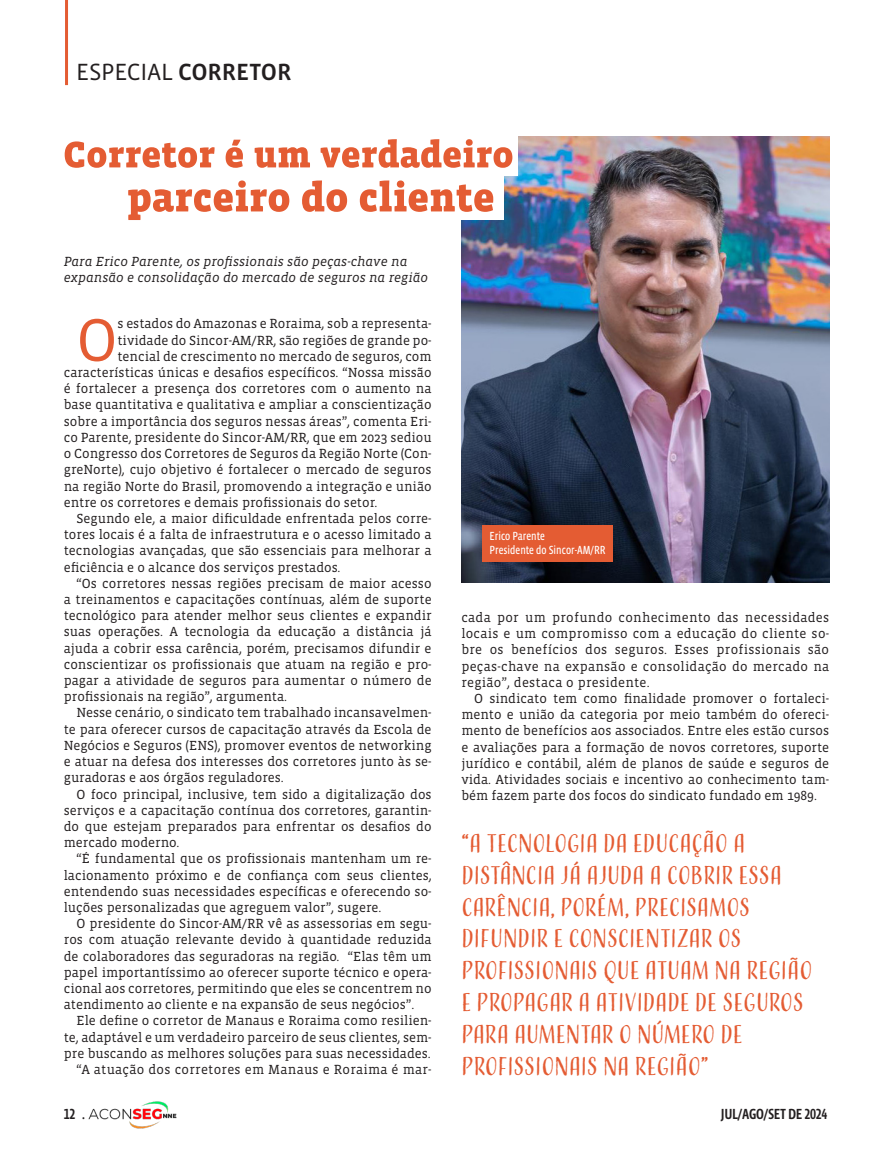
<style>
.page{position:relative;width:893px;height:1170px;background:#fff}
.page>*{position:absolute;margin:0;border:0;box-sizing:border-box;transform-origin:0 0}
.texto_corrido{font:61.5px "Vista Slab OTCE";color:#e45c33}
.texto_corrido-2{font:24px/31.8px "Adorn Condensed Sans";letter-spacing:-.01em;color:#e45c33}
.titulo_texto{font:24px "Vista Sans OTCE";letter-spacing:-.01em;color:#231f20}
.t1{font:500 15px "Vista Sans Nar OTCE";letter-spacing:-.02em;color:#231f20}
.texto_corrido-3{font:13.5px/16.2px "Vista Slab OTCE";color:#231f20;text-align:justify}
.texto_corrido-4{font:italic 13.5px/16.2px "Vista Slab OTCE";color:#231f20}
.texto_corrido-5{font:13.5px "Vista Slab OTCE";letter-spacing:.02em;color:#231f20}
.texto_corrido-6{font:12px "Vista Sans Nar OTCE";color:#fff}
.s1{font-weight:500}
</style>
<div class="page">
<img style="left:88px;top:1101px;width:88px;height:28px">
<img style="left:461px;top:136px;width:368px;height:447px">
<div style="left:483px;top:525px;width:130px;height:36px;background:#e45c33"></div>
<div style="left:392px;top:129px;width:111px;height:91px;background:#fff"></div>
<div style="left:406px;top:84px;width:112px;height:91px;background:#fff"></div>
<hr style="left:65px;top:0;width:3px;height:85px;background:#e45c33">
<svg style="left:128px;top:180px;width:365px;height:40px"></svg>
<svg style="left:65px;top:139px;width:447px;height:29px"></svg>
<p class="titulo_texto" style="left:76px;top:59px;width:217px">ESPECIAL <span class="s1">CORRETOR</span></p>
<p class="texto_corrido-4" style="left:64px;top:253px;width:366px">Para Erico Parente, os profissionais são peças-chave na expansão e consolidação do mercado de seguros na região</p>
<p class="texto_corrido" style="left:77px;top:305px;width:42px">O</p>
<p class="texto_corrido-3" style="left:117px;top:315px;width:316px">s estados do Amazonas e Roraima, sob a representa-</p>
<p class="texto_corrido-3" style="left:117px;top:332px;width:316px">tividade do Sincor-AM/RR, são regiões de grande po-</p>
<p class="texto_corrido-3" style="left:117px;top:348px;width:316px">tencial de crescimento no mercado de seguros, com</p>
<p class="texto_corrido-3" style="left:64px;top:364px;width:369px">características únicas e desafios específicos. “Nossa missão</p>
<p class="texto_corrido-3" style="left:64px;top:380px;width:369px">é fortalecer a presença dos corretores com o aumento na</p>
<p class="texto_corrido-3" style="left:64px;top:396px;width:369px">base quantitativa e qualitativa e ampliar a conscientização</p>
<p class="texto_corrido-3" style="left:64px;top:413px;width:369px">sobre a importância dos seguros nessas áreas”, comenta Eri-</p>
<p class="texto_corrido-3" style="left:64px;top:429px;width:369px">co Parente, presidente do Sincor-AM/RR, que em 2023 sediou</p>
<p class="texto_corrido-3" style="left:64px;top:445px;width:369px">o Congresso dos Corretores de Seguros da Região Norte (Con-</p>
<p class="texto_corrido-3" style="left:64px;top:461px;width:369px">greNorte), cujo objetivo é fortalecer o mercado de seguros</p>
<p class="texto_corrido-3" style="left:64px;top:477px;width:369px">na região Norte do Brasil, promovendo a integração e união</p>
<p class="texto_corrido-3" style="left:64px;top:494px;width:315px">entre os corretores e demais profissionais do setor.</p>
<p class="texto_corrido-3" style="left:64px;top:510px;width:369px;text-indent:13px">Segundo ele, a maior dificuldade enfrentada pelos corre&shy;tores locais é a falta de infraestrutura e o acesso limitado a tecnologias avançadas, que são essenciais para melhorar a eficiência e o alcance dos serviços prestados.</p>
<p class="texto_corrido-3" style="left:64px;top:575px;width:369px;text-indent:13px">“Os corretores nessas regiões precisam de maior acesso a treinamentos e capacitações contínuas, além de suporte tecnológico para atender melhor seus clientes e expandir suas operações. A tecnologia da educação a distância já ajuda a cobrir essa carência, porém, precisamos difundir e conscientizar os profissionais que atuam na região e pro&shy;pagar a atividade de seguros para aumentar o número de profissionais na região”, argumenta.</p>
<p class="texto_corrido-3" style="left:64px;top:704px;width:369px;text-indent:13px">Nesse cenário, o sindicato tem trabalhado incansavelmen&shy;te para oferecer cursos de capacitação através da Escola de Negócios e Seguros (ENS), promover eventos de networking e atuar na defesa dos interesses dos corretores junto às se&shy;guradoras e aos órgãos reguladores.</p>
<p class="texto_corrido-3" style="left:64px;top:785px;width:369px;text-indent:13px">O foco principal, inclusive, tem sido a digitalização dos serviços e a capacitação contínua dos corretores, garantin&shy;do que estejam preparados para enfrentar os desafios do mercado moderno.</p>
<p class="texto_corrido-3" style="left:64px;top:850px;width:369px;text-indent:13px">“É fundamental que os profissionais mantenham um re&shy;lacionamento próximo e de confiança com seus clientes, entendendo suas necessidades específicas e oferecendo so&shy;luções personalizadas que agreguem valor”, sugere.</p>
<p class="texto_corrido-3" style="left:64px;top:915px;width:369px;text-indent:13px">O presidente do Sincor-AM/RR vê as assessorias em segu&shy;ros com atuação relevante devido à quantidade reduzida de colaboradores das seguradoras na região. “Elas têm um papel importantíssimo ao oferecer suporte técnico e opera&shy;cional aos corretores, permitindo que eles se concentrem no atendimento ao cliente e na expansão de seus negócios”.</p>
<p class="texto_corrido-3" style="left:64px;top:1012px;width:369px;text-indent:13px">Ele define o corretor de Manaus e Roraima como resilien&shy;te, adaptável e um verdadeiro parceiro de seus clientes, sem&shy;pre buscando as melhores soluções para suas necessidades.</p>
<p class="texto_corrido-5" style="left:77px;top:1061px;width:357px">“A atuação dos corretores em Manaus e Roraima é mar-</p>
<p class="texto_corrido-6" style="left:490px;top:529px;width:57px">Erico Parente</p>
<p class="texto_corrido-6" style="left:490px;top:543px;width:117px">Presidente do Sincor-AM/RR</p>
<p class="texto_corrido-3" style="left:461px;top:609px;width:369px">cada por um profundo conhecimento das necessidades locais e um compromisso com a educação do cliente so&shy;bre os benefícios dos seguros. Esses profissionais são peças-chave na expansão e consolidação do mercado na região”, destaca o presidente.</p>
<p class="texto_corrido-3" style="left:461px;top:690px;width:369px;text-indent:13px">O sindicato tem como finalidade promover o fortaleci&shy;mento e união da categoria por meio também do ofereci&shy;mento de benefícios aos associados. Entre eles estão cursos e avaliações para a formação de novos corretores, suporte jurídico e contábil, além de planos de saúde e seguros de vida. Atividades sociais e incentivo ao conhecimento tam&shy;bém fazem parte dos focos do sindicato fundado em 1989.</p>
<p class="texto_corrido-2" style="left:461px;top:828px;width:353px">“A TECNOLOGIA DA EDUCAÇÃO A<br>DISTÂNCIA JÁ AJUDA A COBRIR ESSA<br>CARÊNCIA, PORÉM, PRECISAMOS<br>DIFUNDIR E CONSCIENTIZAR OS<br>PROFISSIONAIS QUE ATUAM NA REGIÃO<br>E PROPAGAR A ATIVIDADE DE SEGUROS<br>PARA AUMENTAR O NÚMERO DE<br>PROFISSIONAIS NA REGIÃO”</p>
<p class="t1" style="left:64px;top:1105px;width:23px">12 .</p>
<p class="t1" style="left:721px;top:1105px;width:108px">JUL/AGO/SET DE 2024</p>
</div>
